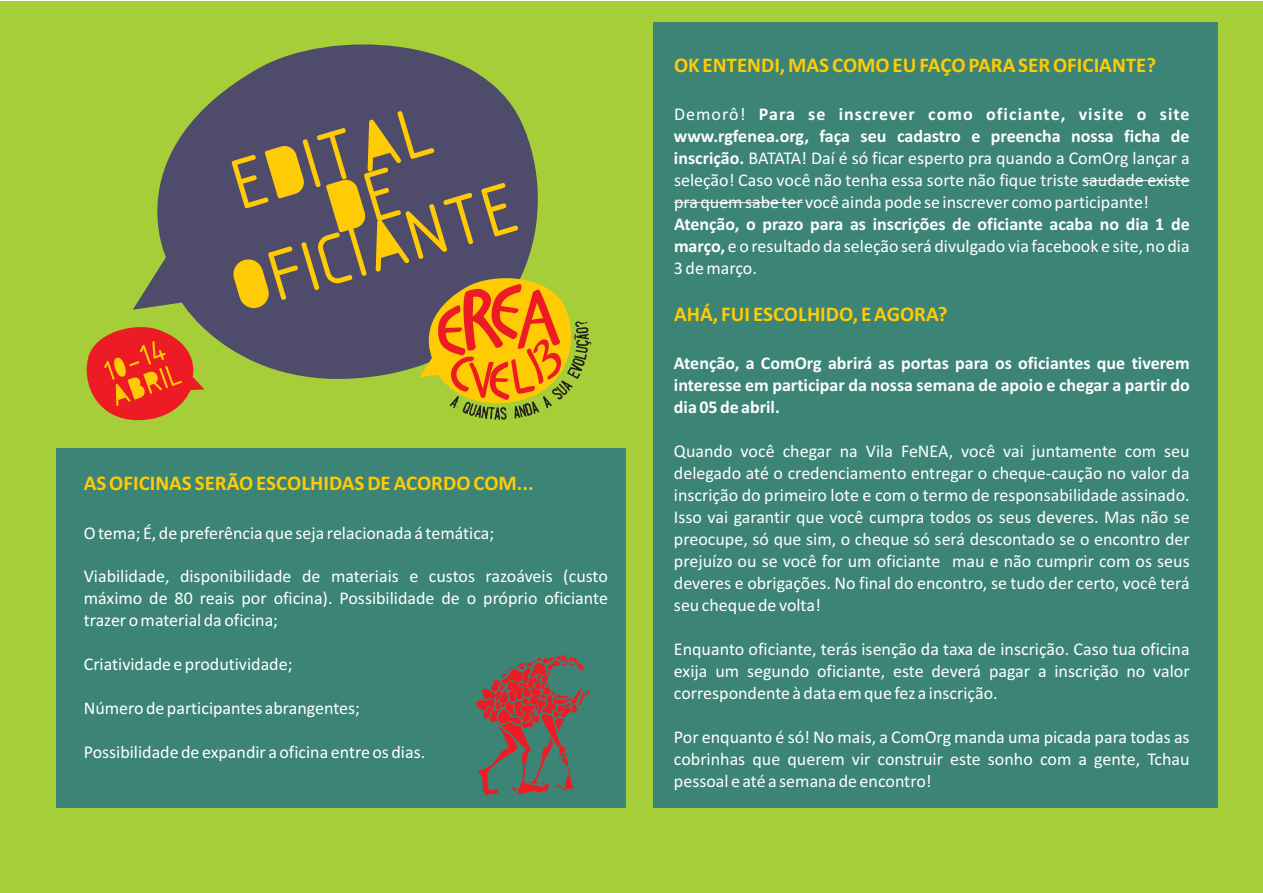
<style>
.page{position:relative;width:1263px;height:893px;background:#fff}
.page>*{position:absolute;margin:0;border:0;box-sizing:border-box;transform-origin:0 0}
.t1{font:700 21px "Calibri";color:#ffcb04}
.t2{font:18px/21.9px "Calibri";color:#fff;text-align:justify}
.t3{font:700 18px/21.9px "Calibri";color:#fff;text-align:right}
.s1{font-weight:700}
</style>
<div class="page">
<div style="left:0;top:1px;width:1263px;height:892px;background:#a6ce39"></div>
<div style="left:57px;top:448px;width:569px;height:360px;background:#3b8476"></div>
<div style="left:653px;top:22px;width:564px;height:786px;background:#3b8476"></div>
<hr style="left:1082px;top:180px;width:108px;height:1px;background:#fff">
<hr style="left:674px;top:202px;width:129px;height:1px;background:#fff">
<svg style="left:133px;top:44px;width:383px;height:346px;fill:#4f4b6a"></svg>
<svg style="left:86px;top:322px;width:118px;height:98px"></svg>
<svg style="left:231px;top:111px;width:360px;height:309px"></svg>
<svg style="left:476px;top:654px;width:114px;height:141px"></svg>
<p class="t1" style="left:84px;top:474px;width:451px">AS OFICINAS SERÃO ESCOLHIDAS DE ACORDO COM...</p>
<p class="t2" style="left:84px;top:523px;width:412px">O tema; É, de preferência que seja relacionada á temática;</p>
<p class="t2" style="left:84px;top:567px;width:526px">Viabilidade, disponibilidade de materiais e custos razoáveis (custo máximo de 80 reais por oficina). Possibilidade de o próprio oficiante trazer o material da oficina;</p>
<p class="t2" style="left:84px;top:655px;width:210px">Criatividade e produtividade;</p>
<p class="t2" style="left:84px;top:699px;width:278px">Número de participantes abrangentes;</p>
<p class="t2" style="left:84px;top:743px;width:343px">Possibilidade de expandir a oficina entre os dias.</p>
<p class="t1" style="left:674px;top:56px;width:484px">OK ENTENDI, MAS COMO EU FAÇO PARA SER OFICIANTE?</p>
<p class="t2" style="left:674px;top:105px;width:73px">Demorô!</p>
<p class="t2" style="left:674px;top:149px;width:517px"><span class="s1">inscrição.</span> BATATA! Daí é só ficar esperto pra quando a ComOrg lançar a seleção! Caso você não tenha essa sorte não fique triste saudade existe pra quem sabe ter você ainda pode se inscrever como participante!</p>
<p class="t2" style="left:674px;top:215px;width:517px"><span class="s1">Atenção, o prazo para as inscrições de oficiante acaba no dia 1 de março,</span> e o resultado da seleção será divulgado via facebook e site, no dia 3 de março.</p>
<p class="t3" style="left:674px;top:105px;width:517px">Para se inscrever como oficiante, visite o site www.rgfenea.org, faça seu cadastro e preencha nossa ficha de</p>
<p class="t1" style="left:674px;top:305px;width:275px">AHÁ, FUI ESCOLHIDO, E AGORA?</p>
<p class="t3" style="left:674px;top:354px;width:517px;text-align:justify">Atenção, a ComOrg abrirá as portas para os oficiantes que tiverem interesse em participar da nossa semana de apoio e chegar a partir do dia 05 de abril.</p>
<p class="t2" style="left:674px;top:442px;width:517px">Quando você chegar na Vila FeNEA, você vai juntamente com seu delegado até o credenciamento entregar o cheque-caução no valor da inscrição do primeiro lote e com o termo de responsabilidade assinado.<br>Isso vai garantir que você cumpra todos os seus deveres. Mas não se preocupe, só que sim, o cheque só será descontado se o encontro der prejuízo ou se você for um oficiante mau e não cumprir com os seus deveres e obrigações. No final do encontro, se tudo der certo, você terá seu cheque de volta!</p>
<p class="t2" style="left:674px;top:639px;width:517px">Enquanto oficiante, terás isenção da taxa de inscrição. Caso tua oficina exija um segundo oficiante, este deverá pagar a inscrição no valor correspondente à data em que fez a inscrição.</p>
<p class="t2" style="left:674px;top:727px;width:517px">Por enquanto é só! No mais, a ComOrg manda uma picada para todas as cobrinhas que querem vir construir este sonho com a gente, Tchau pessoal e até a semana de encontro!</p>
</div>
